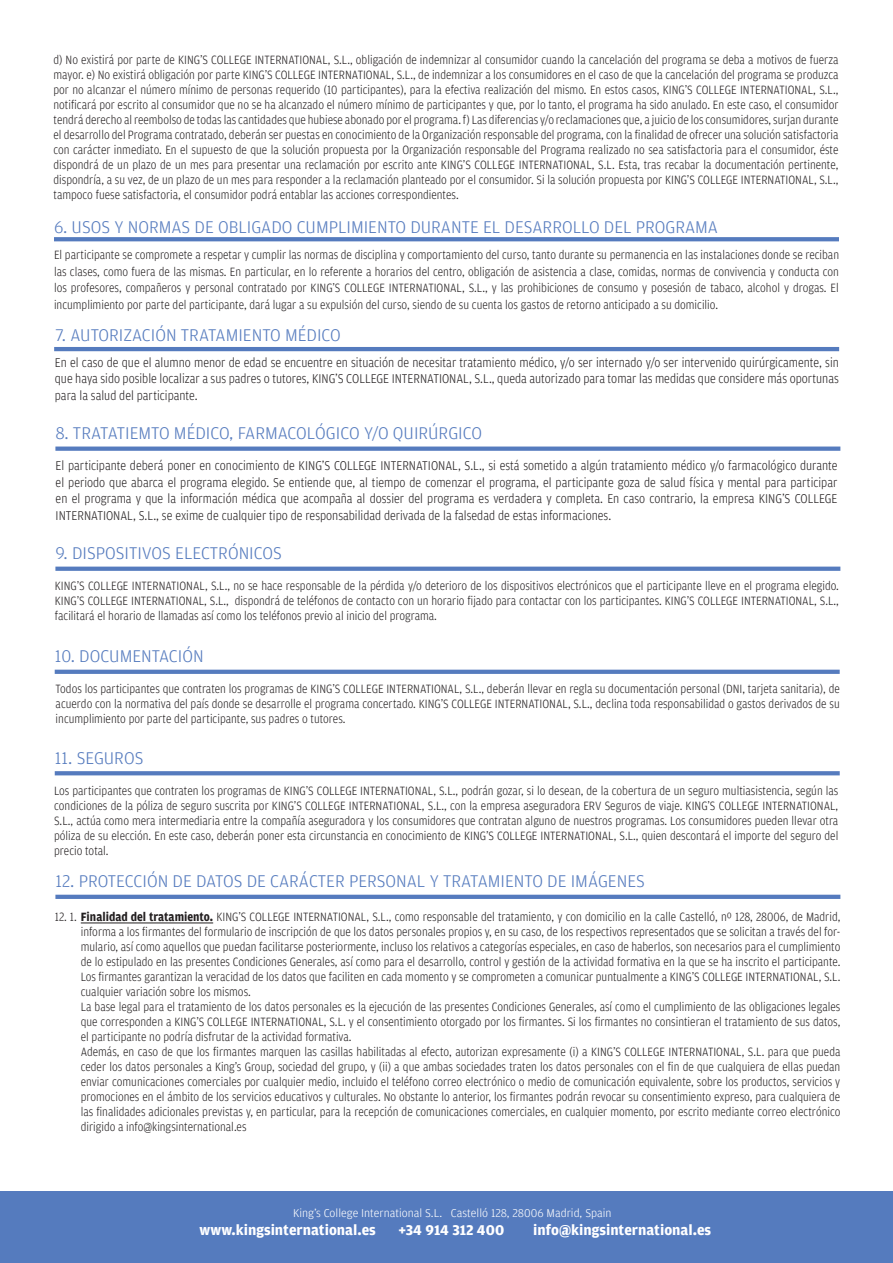
<style>
.page{position:relative;width:893px;height:1263px;background:#fff}
.page>*{position:absolute;margin:0;border:0;box-sizing:border-box;transform-origin:0 0}
.t1{font:300 18px "Amplitude";color:#557bbe}
.t2{font:700 15px "Amplitude";color:#fff}
.t3{font:300 13.5px/16.5px "Amplitude";color:#231f20;text-align:justify;scale:.9 1}
.t4{font:300 12.75px/15px "Amplitude";color:#231f20;text-align:justify;scale:.9 1}
.t5{font:300 12px "Amplitude";color:#fff}
.s1{font-weight:700}
</style>
<div class="page">
<svg style="left:54px;top:237px;width:785px;height:4px;fill:#557bbe"></svg>
<hr style="left:54px;top:347px;width:785px;height:4px;background:#557bbe">
<hr style="left:81px;top:923px;width:132px;height:1px;background:#231f20">
<div style="left:0;top:1191px;width:893px;height:72px;background:#557bbe"></div>
<div style="left:55px;top:446px;width:785px;height:5px;background:#557bbe"></div>
<svg style="left:55px;top:567px;width:785px;height:4px;fill:#557bbe"></svg>
<svg style="left:55px;top:670px;width:785px;height:4px;fill:#557bbe"></svg>
<svg style="left:55px;top:771px;width:785px;height:4px;fill:#557bbe"></svg>
<hr style="left:55px;top:895px;width:785px;height:4px;background:#557bbe">
<p class="t4" style="left:54px;top:52px;width:874px">d) No existirá por parte de KING’S COLLEGE INTERNATIONAL, S.L., obligación de indemnizar al consumidor cuando la cancelación del programa se deba a motivos de fuerza mayor. e) No existirá obligación por parte KING’S COLLEGE INTERNATIONAL, S.L., de indemnizar a los consumidores en el caso de que la cancelación del programa se produzca por no alcanzar el número mínimo de personas requerido (10 participantes), para la efectiva realización del mismo. En estos casos, KING’S COLLEGE INTERNATIONAL, S.L., notificará por escrito al consumidor que no se ha alcanzado el número mínimo de participantes y que, por lo tanto, el programa ha sido anulado. En este caso, el consumidor tendrá derecho al reembolso de todas las cantidades que hubiese abonado por el programa. f) Las diferencias y/o reclamaciones que, a juicio de los consumidores, surjan durante el desarrollo del Programa contratado, deberán ser puestas en conocimiento de la Organización responsable del programa, con la finalidad de ofrecer una solución satisfactoria con carácter inmediato. En el supuesto de que la solución propuesta por la Organización responsable del Programa realizado no sea satisfactoria para el consumidor, éste dispondrá de un plazo de un mes para presentar una reclamación por escrito ante KING’S COLLEGE INTERNATIONAL, S.L. Esta, tras recabar la documentación pertinente, dispondría, a su vez, de un plazo de un mes para responder a la reclamación planteado por el consumidor. Si la solución propuesta por KING’S COLLEGE INTERNATIONAL, S.L., tampoco fuese satisfactoria, el consumidor podrá entablar las acciones correspondientes.</p>
<h1 class="t1" style="left:54px;top:217px;width:665px">6. USOS Y NORMAS DE OBLIGADO CUMPLIMIENTO DURANTE EL DESARROLLO DEL PROGRAMA</h1>
<p class="t4" style="left:54px;top:247px;width:874px;line-height:16.5px">El participante se compromete a respetar y cumplir las normas de disciplina y comportamiento del curso, tanto durante su permanencia en las instalaciones donde se reciban las clases, como fuera de las mismas. En particular, en lo referente a horarios del centro, obligación de asistencia a clase, comidas, normas de convivencia y conducta con los profesores, compañeros y personal contratado por KING’S COLLEGE INTERNATIONAL, S.L., y las prohibiciones de consumo y posesión de tabaco, alcohol y drogas. El incumplimiento por parte del participante, dará lugar a su expulsión del curso, siendo de su cuenta los gastos de retorno anticipado a su domicilio.</p>
<h1 class="t1" style="left:56px;top:325px;width:287px">7. AUTORIZACIÓN TRATAMIENTO MÉDICO</h1>
<p class="t3" style="left:55px;top:354px;width:873px">En el caso de que el alumno menor de edad se encuentre en situación de necesitar tratamiento médico, y/o ser internado y/o ser intervenido quirúrgicamente, sin que haya sido posible localizar a sus padres o tutores, KING’S COLLEGE INTERNATIONAL, S.L., queda autorizado para tomar las medidas que considere más oportunas para la salud del participante.</p>
<h1 class="t1" style="left:55px;top:423px;width:428px">8. TRATATIEMTO MÉDICO, FARMACOLÓGICO Y/O QUIRÚRGICO</h1>
<p class="t3" style="left:56px;top:458px;width:870px">El participante deberá poner en conocimiento de KING’S COLLEGE INTERNATIONAL, S.L., si está sometido a algún tratamiento médico y/o farmacológico durante el periodo que abarca el programa elegido. Se entiende que, al tiempo de comenzar el programa, el participante goza de salud física y mental para participar en el programa y que la información médica que acompaña al dossier del programa es verdadera y completa. En caso contrario, la empresa KING’S COLLEGE INTERNATIONAL, S.L., se exime de cualquier tipo de responsabilidad derivada de la falsedad de estas informaciones.</p>
<h1 class="t1" style="left:55px;top:543px;width:228px">9. DISPOSITIVOS ELECTRÓNICOS</h1>
<p class="t4" style="left:55px;top:578px;width:873px">KING’S COLLEGE INTERNATIONAL, S.L., no se hace responsable de la pérdida y/o deterioro de los dispositivos electrónicos que el participante lleve en el programa elegido.<br>KING’S COLLEGE INTERNATIONAL, S.L., dispondrá de teléfonos de contacto con un horario fijado para contactar con los participantes. KING’S COLLEGE INTERNATIONAL, S.L., facilitará el horario de llamadas así como los teléfonos previo al inicio del programa.</p>
<h1 class="t1" style="left:55px;top:646px;width:150px">10. DOCUMENTACIÓN</h1>
<p class="t4" style="left:56px;top:681px;width:873px">Todos los participantes que contraten los programas de KING’S COLLEGE INTERNATIONAL, S.L., deberán llevar en regla su documentación personal (DNI, tarjeta sanitaria), de acuerdo con la normativa del país donde se desarrolle el programa concertado. KING’S COLLEGE INTERNATIONAL, S.L., declina toda responsabilidad o gastos derivados de su incumplimiento por parte del participante, sus padres o tutores.</p>
<h1 class="t1" style="left:55px;top:747px;width:90px">11. SEGUROS</h1>
<p class="t4" style="left:54px;top:783px;width:873px">Los participantes que contraten los programas de KING’S COLLEGE INTERNATIONAL, S.L., podrán gozar, si lo desean, de la cobertura de un seguro multiasistencia, según las condiciones de la póliza de seguro suscrita por KING’S COLLEGE INTERNATIONAL, S.L., con la empresa aseguradora ERV Seguros de viaje. KING’S COLLEGE INTERNATIONAL, S.L., actúa como mera intermediaria entre la compañía aseguradora y los consumidores que contratan alguno de nuestros programas. Los consumidores pueden llevar otra póliza de su elección. En este caso, deberán poner esta circunstancia en conocimiento de KING’S COLLEGE INTERNATIONAL, S.L., quien descontará el importe del seguro del precio total.</p>
<h1 class="t1" style="left:55px;top:871px;width:591px">12. PROTECCIÓN DE DATOS DE CARÁCTER PERSONAL Y TRATAMIENTO DE IMÁGENES</h1>
<p class="t4" style="left:81px;top:909px;width:846px;text-align:left;text-indent:-26px">12. 1. <span class="s1">Finalidad del tratamiento.</span> KING’S COLLEGE INTERNATIONAL, S.L., como responsable del tratamiento, y con domicilio en la calle Castelló, nº 128, 28006, de Madrid, informa a los firmantes del formulario de inscripción de que los datos personales propios y, en su caso, de los respectivos representados que se solicitan a través del for&shy;mulario, así como aquellos que puedan facilitarse posteriormente, incluso los relativos a categorías especiales, en caso de haberlos, son necesarios para el cumplimiento de lo estipulado en las presentes Condiciones Generales, así como para el desarrollo, control y gestión de la actividad formativa en la que se ha inscrito el participante.<br>Los firmantes garantizan la veracidad de los datos que faciliten en cada momento y se comprometen a comunicar puntualmente a KING’S COLLEGE INTERNATIONAL, S.L. cualquier variación sobre los mismos.<br>La base legal para el tratamiento de los datos personales es la ejecución de las presentes Condiciones Generales, así como el cumplimiento de las obligaciones legales que corresponden a KING’S COLLEGE INTERNATIONAL, S.L. y el consentimiento otorgado por los firmantes. Si los firmantes no consintieran el tratamiento de sus datos, el participante no podría disfrutar de la actividad formativa.<br>Además, en caso de que los firmantes marquen las casillas habilitadas al efecto, autorizan expresamente (i) a KING’S COLLEGE INTERNATIONAL, S.L. para que pueda ceder los datos personales a King’s Group, sociedad del grupo, y (ii) a que ambas sociedades traten los datos personales con el fin de que cualquiera de ellas puedan enviar comunicaciones comerciales por cualquier medio, incluido el teléfono correo electrónico o medio de comunicación equivalente, sobre los productos, servicios y promociones en el ámbito de los servicios educativos y culturales. No obstante lo anterior, los firmantes podrán revocar su consentimiento expreso, para cualquiera de las finalidades adicionales previstas y, en particular, para la recepción de comunicaciones comerciales, en cualquier momento, por escrito mediante correo electrónico dirigido a info@kingsinternational.es</p>
<p class="t5" style="left:293px;top:1207px;width:320px">King’s College International S.L. Castelló 128, 28006 Madrid, Spain</p>
<p class="t2" style="left:200px;top:1222px;width:178px">www.kingsinternational.es</p>
<p class="t2" style="left:398px;top:1222px;width:107px">+34 914 312 400</p>
<p class="t2" style="left:533px;top:1222px;width:180px">info@kingsinternational.es</p>
</div>
